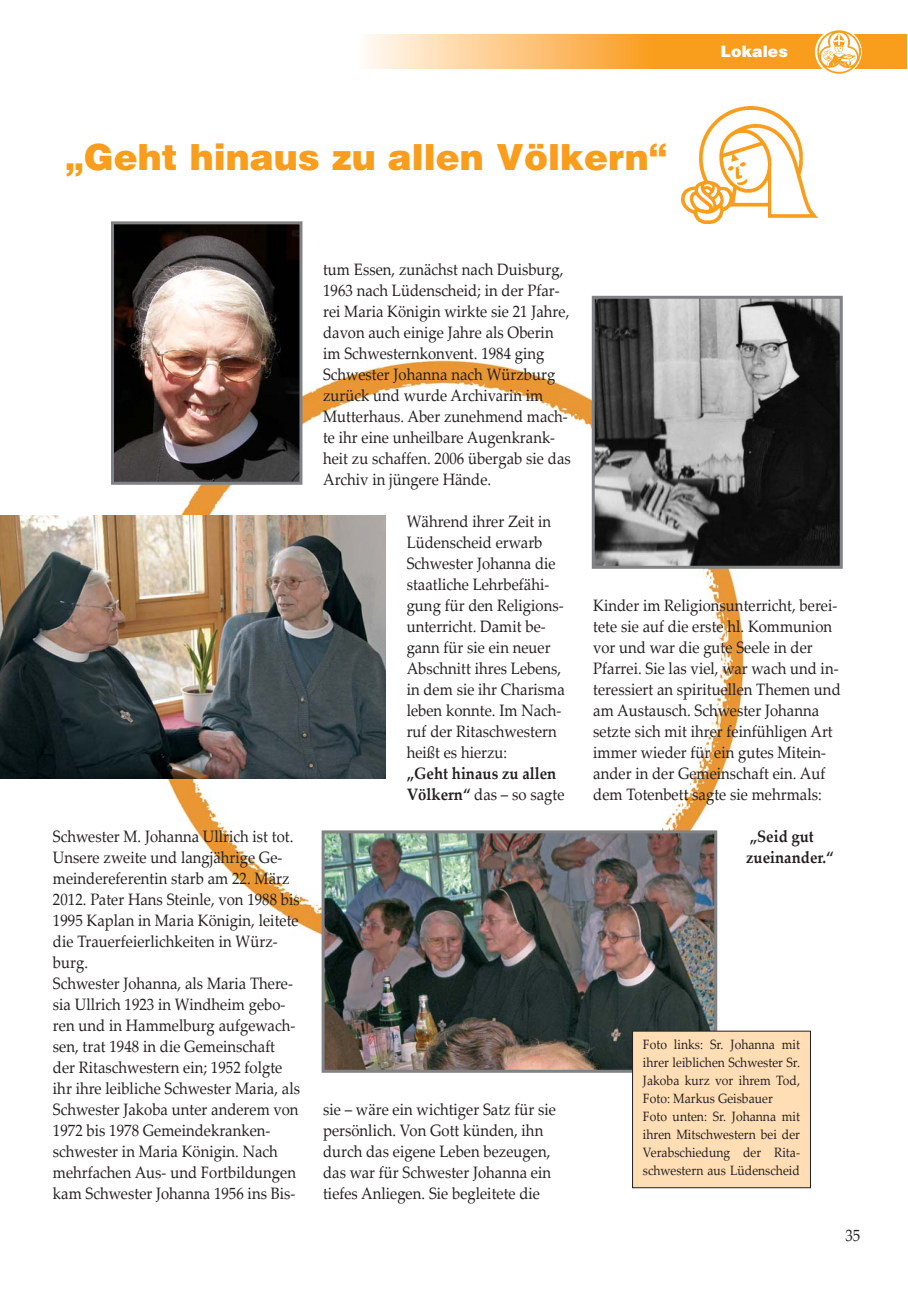
<style>
.page{position:relative;width:908px;height:1290px;background:#fff}
.page>*{position:absolute;margin:0;border:0;box-sizing:border-box;transform-origin:0 0}
.t1{font:900 36px "Helvetica";color:#f99d1c}
.t2{font:16.5px/21px "Palatino Linotype";color:#231f20;scale:.9 1}
.t3{font:700 16.5px/21px "Palatino Linotype";color:#231f20;scale:.9 1}
.t4{font:900 15.75px "Helvetica";color:#fff}
.t5{font:13.5px/18px "Palatino Linotype";letter-spacing:.005em;color:#231f20;scale:.9 1}
.s1{font-weight:400}
</style>
<div class="page">
<img style="left:167px;top:337px;width:578px;height:646px">
<img style="left:595px;top:300px;width:243px;height:265px">
<div style="left:591px;top:296px;width:251px;height:273px;border:3px solid #808285"></div>
<img style="left:681px;top:107px;width:136px;height:116px">
<img style="left:115px;top:225px;width:183px;height:256px">
<div style="left:111px;top:221px;width:191px;height:264px;border:3px solid #808285"></div>
<img style="left:0;top:515px;width:385px;height:264px">
<div style="left:651px;top:35px;width:255px;height:34px;background:#f99d1c"></div>
<div style="left:358px;top:35px;width:293px;height:34px;background:linear-gradient(to right,#fffaf7,#fa9d22)"></div>
<svg style="left:815px;top:28px;width:46px;height:47px"></svg>
<img style="left:817px;top:31px;width:43px;height:42px">
<img style="left:325px;top:834px;width:388px;height:235px">
<div style="left:321px;top:830px;width:396px;height:243px;border:3px solid #808285"></div>
<div style="left:632px;top:1031px;width:178px;height:157px;background:#ffdeb5"></div>
<div style="left:632px;top:1031px;width:178px;height:157px;border:1px solid #231f20"></div>
<h1 class="t1" style="left:66px;top:144px;width:602px">„Geht hinaus zu allen Völkern“</h1>
<p class="t4" style="left:720px;top:46px;width:69px">Lokales</p>
<p class="t2" style="left:53px;top:828px;width:276px">Schwester M. Johanna Ullrich ist tot.<br>Unsere zweite und langjährige Ge&shy;meindereferentin starb am 22. März 2012. Pater Hans Steinle, von 1988 bis 1995 Kaplan in Maria Königin, leitete die Trauerfeierlichkeiten in Würz&shy;burg.<br>Schwester Johanna, als Maria There&shy;sia Ullrich 1923 in Windheim gebo&shy;ren und in Hammelburg aufgewach&shy;sen, trat 1948 in die Gemeinschaft der Ritaschwestern ein; 1952 folgte ihr ihre leibliche Schwester Maria, als Schwester Jakoba unter anderem von 1972 bis 1978 Gemeindekranken&shy;schwester in Maria Königin. Nach mehrfachen Aus- und Fortbildungen kam Schwester Johanna 1956 ins Bis-</p>
<p class="t2" style="left:323px;top:261px;width:277px">tum Essen, zunächst nach Duisburg, 1963 nach Lüdenscheid; in der Pfar&shy;rei Maria Königin wirkte sie 21 Jahre, davon auch einige Jahre als Oberin im Schwesternkonvent. 1984 ging Schwester Johanna nach Würzburg zurück und wurde Archivarin im Mutterhaus. Aber zunehmend mach&shy;te ihr eine unheilbare Augenkrank&shy;heit zu schaffen. 2006 übergab sie das Archiv in jüngere Hände.</p>
<p class="t2" style="left:406px;top:513px;width:177px">Während ihrer Zeit in<br>Lüdenscheid erwarb<br>Schwester Johanna die staatliche Lehrbefähi&shy;gung für den Religions&shy;unterricht. Damit be&shy;gann für sie ein neuer<br>Abschnitt ihres Lebens, in dem sie ihr Charisma leben konnte. Im Nach&shy;ruf der Ritaschwestern heißt es hierzu:</p>
<p class="t3" style="left:406px;top:765px;width:177px">„Geht hinaus zu allen<br>Völkern“ <span class="s1">das – so sagte</span></p>
<p class="t2" style="left:593px;top:597px;width:276px">Kinder im Religionsunterricht, berei&shy;tete sie auf die erste hl. Kommunion vor und war die gute Seele in der Pfarrei. Sie las viel, war wach und in&shy;teressiert an spirituellen Themen und am Austausch. Schwester Johanna setzte sich mit ihrer feinfühligen Art immer wieder für ein gutes Mitein&shy;ander in der Gemeinschaft ein. Auf dem Totenbett sagte sie mehrmals:</p>
<p class="t3" style="left:746px;top:828px;width:99px">„Seid gut zueinander.“</p>
<p class="t2" style="left:323px;top:1101px;width:260px">sie – wäre ein wichtiger Satz für sie persönlich. Von Gott künden, ihn durch das eigene Leben bezeugen, das war für Schwester Johanna ein tiefes Anliegen. Sie begleitete die</p>
<p class="t5" style="left:643px;top:1037px;width:176px">Foto links: Sr. Johanna mit ihrer leiblichen Schwester Sr.<br>Jakoba kurz vor ihrem Tod,<br>Foto: Markus Geisbauer<br>Foto unten: Sr. Johanna mit ihren Mitschwestern bei der<br>Verabschiedung der Rita&shy;schwestern aus Lüdenscheid</p>
<p class="t2" style="left:845px;top:1227px;width:18px">35</p>
</div>
